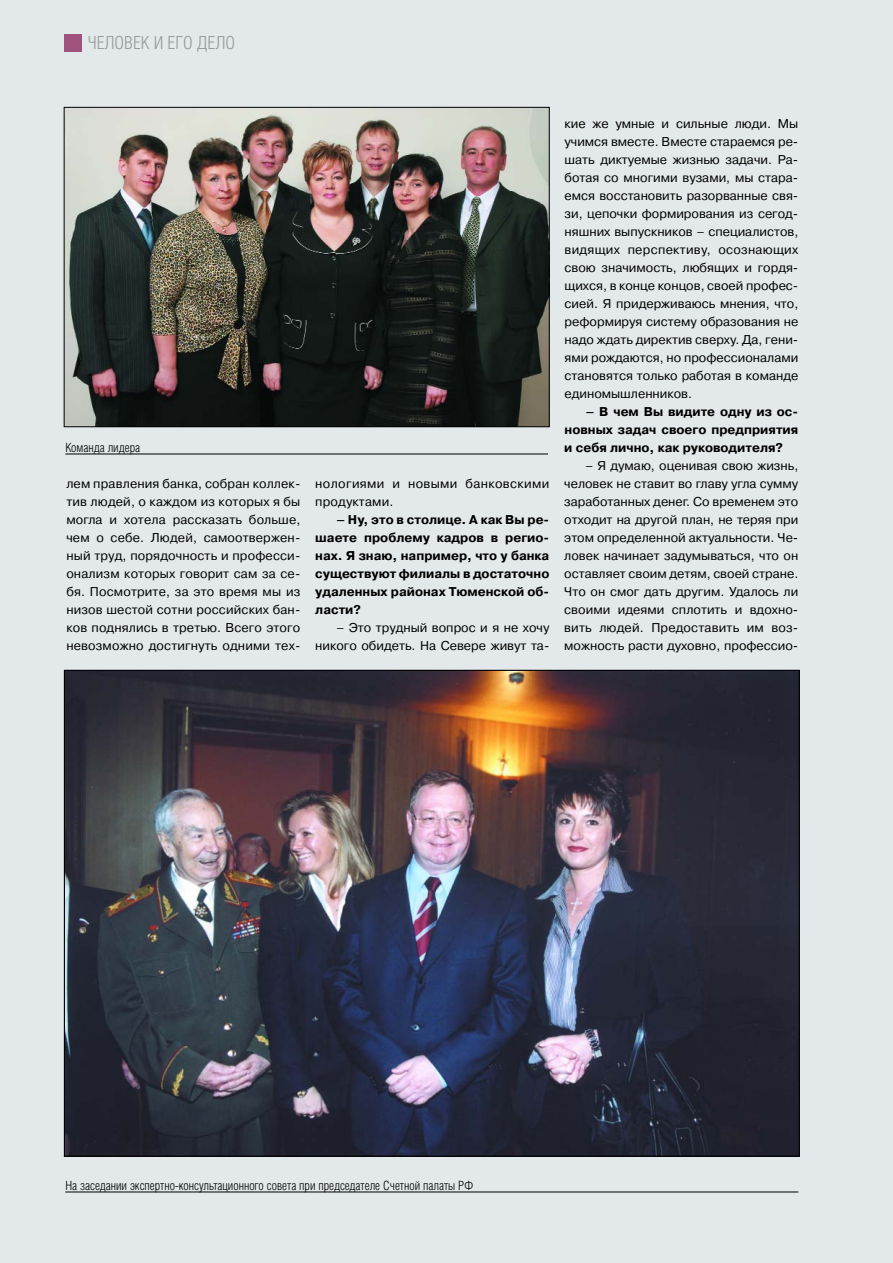
<style>
.page{position:relative;width:893px;height:1263px;background:#fff}
.page>*{position:absolute;margin:0;border:0;box-sizing:border-box;transform-origin:0 0}
.t1{font:300 18px "Helios Cond";color:#999}
.t2{font:12.75px/18px "Pragmatica C";color:#000;text-align:justify}
.t3{font:700 12.75px/18px "Pragmatica C";color:#000;text-align:justify}
.t4{font:300 12.75px "Helios Cond";color:#000}
.t5{font:12.75px/18px "Pragmatica C";letter-spacing:.03em;color:#000}
</style>
<div class="page">
<div style="left:0;top:0;width:892px;height:1263px;background:#e3e9ea"></div>
<img style="left:66px;top:109px;width:481px;height:316px">
<div style="left:64px;top:107px;width:485px;height:320px;border:1px solid #000"></div>
<hr style="left:65px;top:454px;width:483px;height:1px;background:#000">
<hr style="left:65px;top:1192px;width:733px;height:1px;background:#000">
<img style="left:66px;top:672px;width:731px;height:483px">
<div style="left:65px;top:34px;width:17px;height:17px;background:#9f527e"></div>
<h1 class="t1" style="left:88px;top:37px;width:149px">ЧЕЛОВЕК И ЕГО ДЕЛО</h1>
<p class="t4" style="left:65px;top:443px;width:76px">Команда лидера</p>
<p class="t2" style="left:66px;top:475px;width:235px">лем правления банка, собран коллек&shy;тив людей, о каждом из которых я бы могла и хотела рассказать больше, чем о себе. Людей, самоотвержен&shy;ный труд, порядочность и професси&shy;онализм которых говорит сам за се&shy;бя. Посмотрите, за это время мы из низов шестой сотни российских бан&shy;ков поднялись в третью. Всего этого невозможно достигнуть одними тех-</p>
<p class="t5" style="left:315px;top:475px;width:235px">нологиями и новыми банковскими продуктами.</p>
<p class="t3" style="left:315px;top:511px;width:235px;text-indent:21px">– Ну, это в столице. А как Вы ре&shy;шаете проблему кадров в регио&shy;нах. Я знаю, например, что у банка существуют филиалы в достаточно удаленных районах Тюменской об&shy;ласти?</p>
<p class="t2" style="left:315px;top:619px;width:235px;text-align:right">– Это трудный вопрос и я не хочу никого обидеть. На Севере живут та-</p>
<p class="t2" style="left:564px;top:115px;width:235px">кие же умные и сильные люди. Мы учимся вместе. Вместе стараемся ре&shy;шать диктуемые жизнью задачи. Ра&shy;ботая со многими вузами, мы стара&shy;емся восстановить разорванные свя&shy;зи, цепочки формирования из сегод&shy;няшних выпускников – специалистов, видящих перспективу, осознающих свою значимость, любящих и гордя&shy;щихся, в конце концов, своей профес&shy;сией. Я придерживаюсь мнения, что, реформируя систему образования не надо ждать директив сверху. Да, гени&shy;ями рождаются, но профессионалами становятся только работая в команде единомышленников.</p>
<p class="t3" style="left:564px;top:403px;width:235px;text-indent:22px">– В чем Вы видите одну из ос&shy;новных задач своего предприятия и себя лично, как руководителя?</p>
<p class="t2" style="left:564px;top:457px;width:235px;text-indent:21px">– Я думаю, оценивая свою жизнь, человек не ставит во главу угла сумму заработанных денег. Со временем это отходит на другой план, не теряя при этом определенной актуальности. Че&shy;ловек начинает задумываться, что он оставляет своим детям, своей стране.<br>Что он смог дать другим. Удалось ли своими идеями сплотить и вдохно&shy;вить людей. Предоставить им воз&shy;можность расти духовно, профессио-</p>
<p class="t4" style="left:65px;top:1181px;width:409px">На заседании экспертно-консультационного совета при председателе Счетной палаты РФ</p>
</div>
